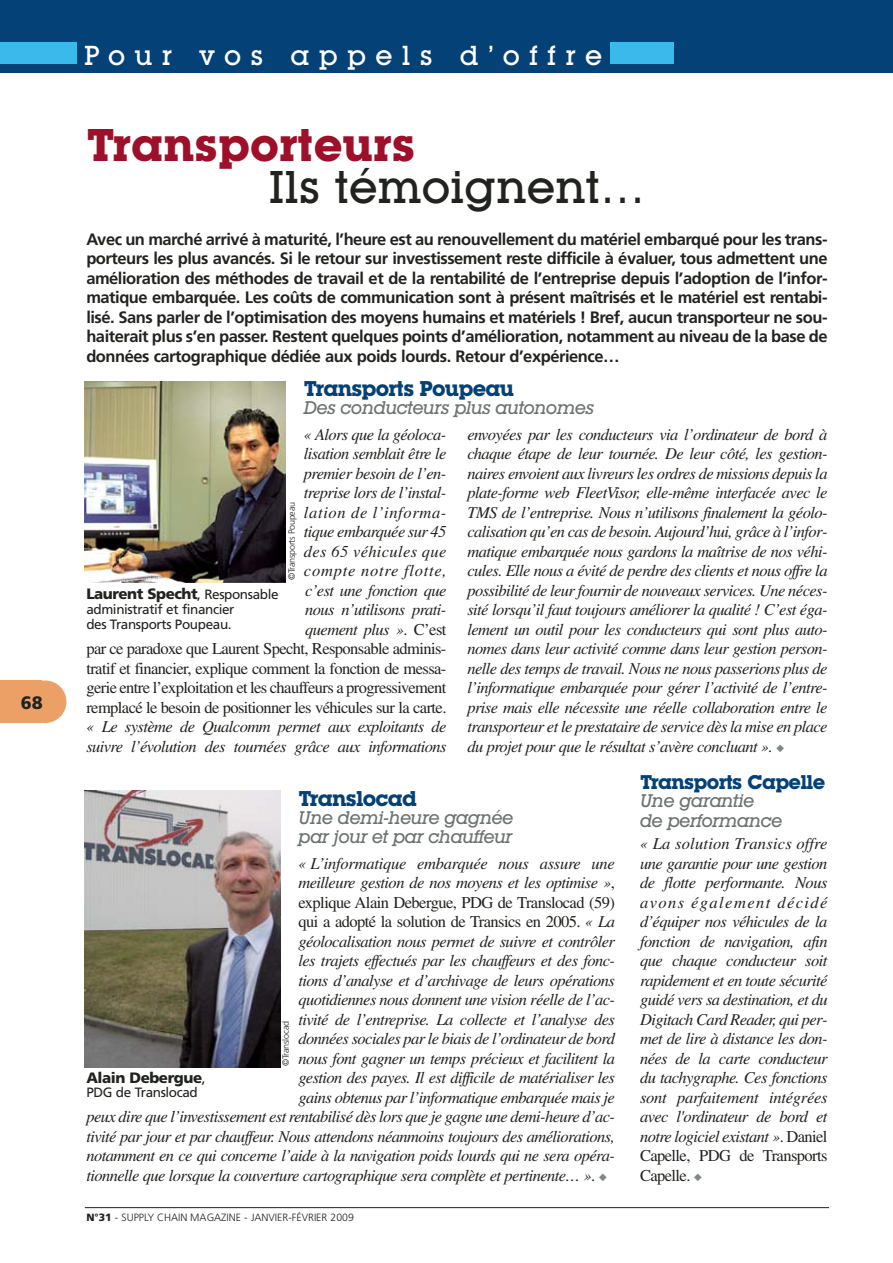
<style>
.page{position:relative;width:893px;height:1263px;background:#fff}
.page>*{position:absolute;margin:0;border:0;box-sizing:border-box;transform-origin:0 0}
.t1{font:500 45px "Lubalin Graph IT Cby BT";color:#20231e}
.t2{font:700 45px "Lubalin Graph IT Cby BT";color:#9e1029}
.t3{font:500 27px "Lubalin Graph IT Cby BT";letter-spacing:.345em;color:#fff}
.t4{font:700 21px "Lubalin Graph IT Cby BT";letter-spacing:-.035em;color:#044177}
.t5{font:700 19.5px "Lubalin Graph IT Cby BT";letter-spacing:-.035em;color:#044177}
.t6{font:italic 500 18px/19.5px "Lubalin Graph IT Cby BT";letter-spacing:-.035em;color:#6c7372}
.t7{font:900 18px "Frutiger";color:#20231e}
.t8{font:italic 16.5px/19.5px "Times";letter-spacing:-.035em;color:#20231e;text-align:justify}
.t9{font:700 16.5px/19.5px "Frutiger";letter-spacing:-.03em;color:#20231e;text-align:justify}
.t10{font:16.5px/19.5px "Times";letter-spacing:-.035em;color:#20231e;text-align:right}
.t11{font:italic 16.5px "Times";letter-spacing:-.015em;color:#20231e}
.t12{font:900 15px "Frutiger";letter-spacing:-.03em;color:#20231e}
.t13{font:13.5px/15px "Frutiger";letter-spacing:-.03em;color:#20231e}
.t14{font:300 10.5px "Frutiger";color:#20231e}
.t15{font:300 9px "Frutiger";letter-spacing:-.03em;color:#20231e}
.s1{font-style:italic}
.s2{font-weight:400;font-size:13.5px}
.s3{color:#818888}
.s4{font-style:normal}
.s5{font-weight:900}
</style>
<div class="page">
<div style="left:24px;top:680px;width:42px;height:43px;background:#eca066;border-radius:50%"></div>
<div style="left:0;top:680px;width:42px;height:43px;background:#eca066"></div>
<hr style="left:85px;top:1207px;width:744px;height:1px;background:#20231e">
<div style="left:0;top:0;width:892px;height:72px;background:#044177"></div>
<div style="left:610px;top:43px;width:64px;height:21px;background:#39baea"></div>
<div style="left:0;top:43px;width:76px;height:21px;background:#39baea"></div>
<img style="left:85px;top:381px;width:201px;height:201px">
<img style="left:85px;top:791px;width:195px;height:276px">
<p class="t7" style="left:21px;top:695px;width:24px">68</p>
<h2 class="t3" style="left:84px;top:46px;width:519px">Pour vos appels d’offre</h2>
<h1 class="t2" style="left:86px;top:129px;width:330px">Transporteurs</h1>
<h1 class="t1" style="left:269px;top:171px;width:378px">Ils témoignent…</h1>
<p class="t9" style="left:86px;top:230px;width:743px">Avec un marché arrivé à maturité, l’heure est au renouvellement du matériel embarqué pour les trans&shy;porteurs les plus avancés. Si le retour sur investissement reste difficile à évaluer, tous admettent une amélioration des méthodes de travail et de la rentabilité de l’entreprise depuis l’adoption de l’infor&shy;matique embarquée. Les coûts de communication sont à présent maîtrisés et le matériel est rentabi&shy;lisé. Sans parler de l’optimisation des moyens humains et matériels ! Bref, aucun transporteur ne sou&shy;haiterait plus s’en passer. Restent quelques points d’amélioration, notamment au niveau de la base de données cartographique dédiée aux poids lourds. Retour d’expérience…</p>
<p class="t4" style="left:304px;top:381px;width:212px">Transports Poupeau</p>
<p class="t6" style="left:304px;top:400px;width:292px">Des conducteurs plus autonomes</p>
<p class="t10" style="left:86px;top:426px;width:362px"><span class="s1">« Alors que la géoloca-<br>lisation semblait être le<br>premier besoin de l’en-<br>treprise lors de l’instal-<br>lation de l’informa-<br>tique embarquée sur 45<br>des 65 véhicules que<br>compte notre flotte,<br>c’est une fonction que<br>nous n’utilisons prati-<br>quement plus »</span>. C’est<br>par ce paradoxe que Laurent Specht, Responsable adminis&shy;tratif et financier, explique comment la fonction de messa&shy;gerie entre l’exploitation et les chauffeurs a progressivement remplacé le besoin de positionner les véhicules sur la carte.</p>
<p class="t8" style="left:86px;top:718px;width:362px">« Le système de Qualcomm permet aux exploitants de suivre l’évolution des tournées grâce aux informations</p>
<p class="t15" style="left:288px;top:580px;width:80px;rotate:-90deg">©Transports Poupeau</p>
<p class="t12" style="left:86px;top:588px;width:194px">Laurent Specht<span class="s2">, Responsable</span></p>
<p class="t13" style="left:86px;top:603px;width:150px">administratif et financier des Transports Poupeau.</p>
<p class="t8" style="left:467px;top:426px;width:362px">envoyées par les conducteurs via l’ordinateur de bord à chaque étape de leur tournée. De leur côté, les gestion&shy;naires envoient aux livreurs les ordres de missions depuis la plate-forme web FleetVisor, elle-même interfacée avec le TMS de l’entreprise. Nous n’utilisons finalement la géolo&shy;calisation qu’en cas de besoin. Aujourd’hui, grâce à l’infor&shy;matique embarquée nous gardons la maîtrise de nos véhi&shy;cules. Elle nous a évité de perdre des clients et nous offre la possibilité de leur fournir de nouveaux services. Une néces&shy;sité lorsqu’il faut toujours améliorer la qualité ! C’est éga&shy;lement un outil pour les conducteurs qui sont plus auto&shy;nomes dans leur activité comme dans leur gestion person&shy;nelle des temps de travail. Nous ne nous passerions plus de l’informatique embarquée pour gérer l’activité de l’entre&shy;prise mais elle nécessite une réelle collaboration entre le transporteur et le prestataire de service dès la mise en place du projet pour que le résultat s’avère concluant ». <span class="s3">◆</span></p>
<p class="t4" style="left:298px;top:791px;width:120px">Translocad</p>
<p class="t6" style="left:298px;top:809px;width:217px">Une demi-heure gagnée par jour et par chauffeur</p>
<p class="t11" style="left:298px;top:857px;width:318px">« L’informatique embarquée nous assure une</p>
<p class="t8" style="left:298px;top:874px;width:318px">meilleure gestion de nos moyens et les optimise »<span class="s4">,</span></p>
<p class="t10" style="left:298px;top:894px;width:318px">explique Alain Debergue, PDG de Translocad (59)</p>
<p class="t10" style="left:298px;top:913px;width:318px">qui a adopté la solution de Transics en 2005. <span class="s1">« La</span></p>
<p class="t8" style="left:298px;top:933px;width:318px">géolocalisation nous permet de suivre et contrôler</p>
<p class="t8" style="left:298px;top:952px;width:318px">les trajets effectués par les chauffeurs et des fonc-</p>
<p class="t8" style="left:298px;top:972px;width:318px">tions d’analyse et d’archivage de leurs opérations</p>
<p class="t8" style="left:298px;top:991px;width:318px">quotidiennes nous donnent une vision réelle de l’ac-</p>
<p class="t8" style="left:298px;top:1011px;width:318px">tivité de l’entreprise. La collecte et l’analyse des</p>
<p class="t8" style="left:298px;top:1030px;width:318px">données sociales par le biais de l’ordinateur de bord</p>
<p class="t8" style="left:298px;top:1050px;width:318px">nous font gagner un temps précieux et facilitent la</p>
<p class="t8" style="left:298px;top:1069px;width:318px">gestion des payes. Il est difficile de matérialiser les</p>
<p class="t8" style="left:298px;top:1089px;width:318px">gains obtenus par l’informatique embarquée mais je</p>
<p class="t8" style="left:86px;top:1108px;width:530px">peux dire que l’investissement est rentabilisé dès lors que je gagne une demi-heure d’ac-</p>
<p class="t8" style="left:86px;top:1128px;width:530px">tivité par jour et par chauffeur. Nous attendons néanmoins toujours des améliorations,</p>
<p class="t8" style="left:86px;top:1147px;width:530px">notamment en ce qui concerne l’aide à la navigation poids lourds qui ne sera opéra-</p>
<p class="t8" style="left:86px;top:1167px;width:522px">tionnelle que lorsque la couverture cartographique sera complète et pertinente… »<span class="s4">.</span> <span class="s3">◆</span></p>
<p class="t15" style="left:282px;top:1066px;width:46px;rotate:-90deg">©Translocad</p>
<p class="t12" style="left:86px;top:1072px;width:121px">Alain Debergue<span class="s2">,</span></p>
<p class="t13" style="left:86px;top:1086px;width:113px">PDG de Translocad</p>
<p class="t14" style="left:86px;top:1213px;width:269px"><span class="s5">N°31</span> - SUPPLY CHAIN MAGAZINE - JANVIER-FÉVRIER 2009</p>
<p class="t5" style="left:640px;top:775px;width:187px">Transports Capelle</p>
<p class="t6" style="left:640px;top:793px;width:144px">Une garantie<br>de performance</p>
<p class="t8" style="left:640px;top:835px;width:189px">« La solution Transics offre une garantie pour une gestion de flotte performante. Nous avons également décidé d’équi per nos véhicules de la fonction de navigation, afin que chaque conducteur soit rapidement et en toute sécurité guidé vers sa destination, et du Digitach Card Reader, qui per&shy;met de lire à distance les don&shy;nées de la carte conducteur du tachygraphe. Ces fonctions sont parfaitement intégrées avec l'ordinateur de bord et notre logiciel existant »<span class="s4">. Daniel Capelle, PDG de Transports Capelle.</span> <span class="s3">◆</span></p>
</div>
